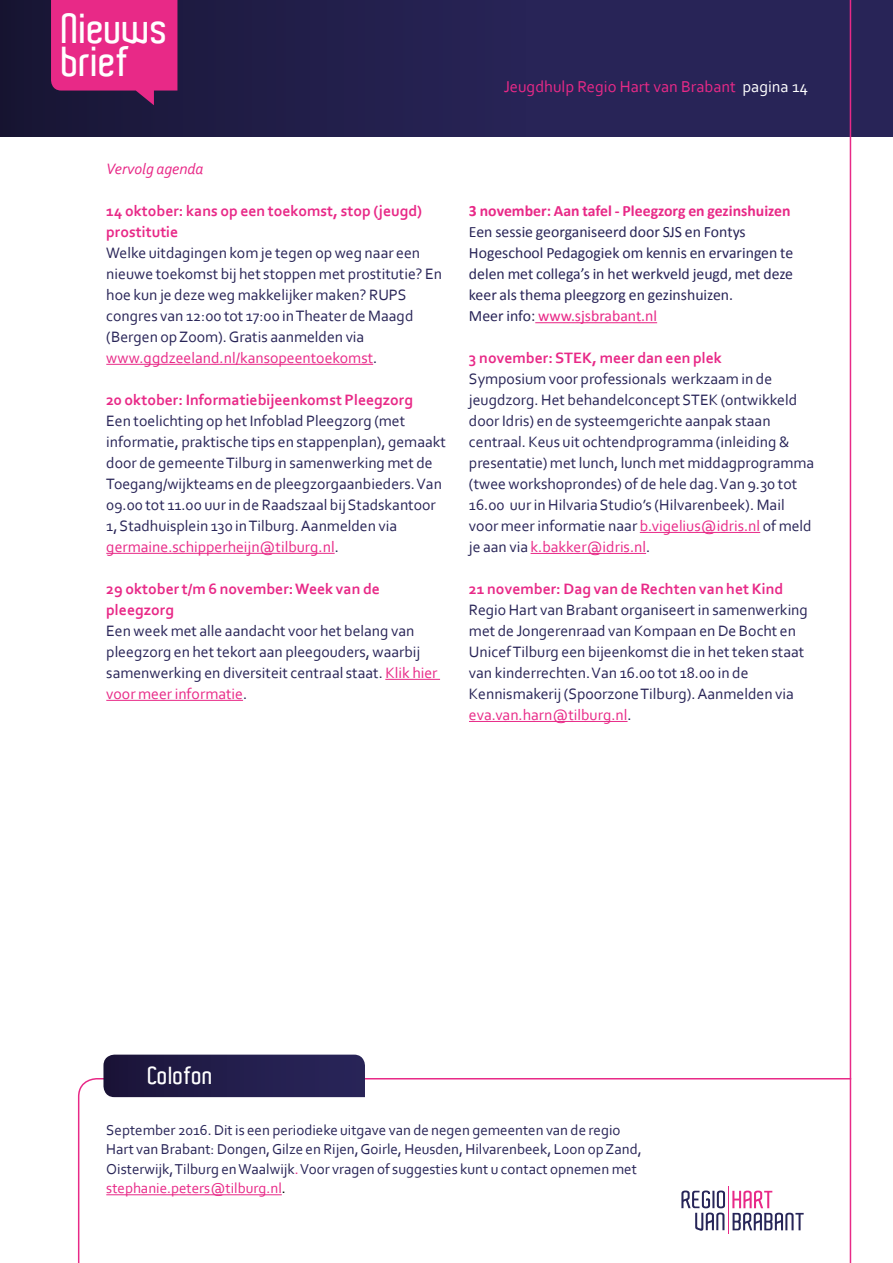
<style>
.page{position:relative;width:893px;height:1263px;background:#fff}
.page>*{position:absolute;margin:0;border:0;box-sizing:border-box;transform-origin:0 0}
.t1{font:600 40.8px/33.6px "Aldo";color:#fff}
.t2{font:600 24px "Aldo";color:#fff}
.t3{font:16.5px "Corbel";color:#e82987}
.t4{font:15.75px/21px "Corbel";color:#282457}
.t5{font:700 15.75px/21px "Corbel";color:#e82987}
.t6{font:15.75px/21px "Calibri";color:#282457}
.t7{font:700 15.75px "Calibri";color:#e82987}
.t8{font:italic 15.75px "Corbel";color:#e82987}
.t9{font:15px/19.5px "Corbel";color:#282457}
.s1{color:#fff}
.s2{color:#e82987}
.s3{color:#000}
</style>
<div class="page">
<div style="left:0;top:0;width:893px;height:136px;background:#282457"></div>
<div style="left:0;top:0;width:527px;height:136px;background:linear-gradient(to right,#171533,#282458)"></div>
<hr style="left:850px;top:0;width:1px;height:1263px;background:#e82987">
<svg style="left:51px;top:0;width:126px;height:105px;background:#cd267d"></svg>
<svg style="left:77px;top:1077px;width:775px;height:186px"></svg>
<svg style="left:103px;top:1054px;width:262px;height:43px;background:#27224e"></svg>
<hr style="left:106px;top:364px;width:267px;height:1px;background:#e82987">
<hr style="left:106px;top:553px;width:229px;height:1px;background:#e82987">
<hr style="left:385px;top:679px;width:55px;height:1px;background:#e82987">
<hr style="left:106px;top:700px;width:137px;height:1px;background:#e82987">
<hr style="left:535px;top:322px;width:122px;height:1px;background:#e82987">
<hr style="left:640px;top:532px;width:120px;height:1px;background:#e82987">
<hr style="left:531px;top:553px;width:115px;height:1px;background:#e82987">
<hr style="left:469px;top:721px;width:158px;height:1px;background:#e82987">
<hr style="left:106px;top:1194px;width:176px;height:1px;background:#e82987">
<svg style="left:732px;top:1190px;width:72px;height:40px"></svg>
<svg style="left:681px;top:1190px;width:44px;height:41px"></svg>
<hr style="left:728px;top:1186px;width:1px;height:47px;background:#e82987">
<h1 class="t1" style="left:62px;top:12px;width:109px">Nieuws brief</h1>
<p class="t3" style="left:504px;top:76px;width:306px">Jeugdhulp Regio Hart van Brabant <span class="s1">pagina 14</span></p>
<p class="t8" style="left:106px;top:159px;width:99px">Vervolg agenda</p>
<p class="t5" style="left:106px;top:200px;width:317px">14 oktober: kans op een toekomst, stop (jeugd) prostitutie</p>
<p class="t4" style="left:106px;top:242px;width:337px">Welke uitdagingen kom je tegen op weg naar een nieuwe toekomst bij het stoppen met prostitutie? En hoe kun je deze weg makkelijker maken? RUPS congres van 12:00 tot 17:00 in Theater de Maagd (Bergen op Zoom). Gratis aanmelden via <span class="s2">www.ggdzeeland.nl/kansopeentoekomst</span>.</p>
<p class="t5" style="left:106px;top:389px;width:308px">20 oktober: Informatiebijeenkomst Pleegzorg</p>
<p class="t4" style="left:106px;top:410px;width:341px">Een toelichting op het Infoblad Pleegzorg (met informatie, praktische tips en stappenplan), gemaakt door de gemeente Tilburg in samenwerking met de Toegang/wijkteams en de pleegzorgaanbieders. Van 09.00 tot 11.00 uur in de Raadszaal bij Stadskantoor 1, Stadhuisplein 130 in Tilburg. Aanmelden via <span class="s2">germaine.schipperheijn@tilburg.nl</span>.</p>
<p class="t5" style="left:106px;top:578px;width:275px">29 oktober t/m 6 november: Week van de pleegzorg</p>
<p class="t4" style="left:106px;top:620px;width:333px">Een week met alle aandacht voor het belang van pleegzorg en het tekort aan pleegouders, waarbij samenwerking en diversiteit centraal staat. <span class="s2">Klik hier voor meer informatie</span>.</p>
<p class="t7" style="left:469px;top:201px;width:323px">3 november: Aan tafel - Pleegzorg en gezinshuizen</p>
<p class="t6" style="left:469px;top:221px;width:326px">Een sessie georganiseerd door SJS en Fontys Hogeschool Pedagogiek om kennis en ervaringen te delen met collega’s in het werkveld jeugd, met deze keer als thema pleegzorg en gezinshuizen.<br>Meer info: <span class="s2">www.sjsbrabant.nl</span></p>
<p class="t5" style="left:469px;top:347px;width:254px">3 november: STEK, meer dan een plek</p>
<p class="t4" style="left:469px;top:368px;width:347px">Symposium voor professionals werkzaam in de jeugdzorg. Het behandelconcept STEK (ontwikkeld door Idris) en de systeemgerichte aanpak staan centraal. Keus uit ochtendprogramma (inleiding &amp; presentatie) met lunch, lunch met middagprogramma (twee workshoprondes) of de hele dag. Van 9.30 tot 16.00 uur in Hilvaria Studio’s (Hilvarenbeek). Mail voor meer informatie naar <span class="s2">b.vigelius@idris.nl</span> of meld je aan via <span class="s2">k.bakker@idris.nl</span>.</p>
<p class="t5" style="left:469px;top:578px;width:316px">21 november: Dag van de Rechten van het Kind</p>
<p class="t4" style="left:469px;top:599px;width:340px">Regio Hart van Brabant organiseert in samenwerking met de Jongerenraad van Kompaan en De Bocht en Unicef Tilburg een bijeenkomst die in het teken staat van kinderrechten. Van 16.00 tot 18.00 in de Kennismakerij (Spoorzone Tilburg). Aanmelden via <span class="s2">eva.van.harn@tilburg.nl</span>.</p>
<h2 class="t2" style="left:148px;top:1062px;width:67px">Colofon</h2>
<p class="t9" style="left:106px;top:1120px;width:537px">September 2016. Dit is een periodieke uitgave van de negen gemeenten van de regio Hart van Brabant: Dongen, Gilze en Rijen, Goirle, Heusden, Hilvarenbeek, Loon op Zand, Oisterwijk, Tilburg en Waalwijk<span class="s2">.</span> Voor vragen of suggesties kunt u contact opnemen met <span class="s2">stephanie.peters@tilburg.nl</span><span class="s3">.</span></p>
</div>
